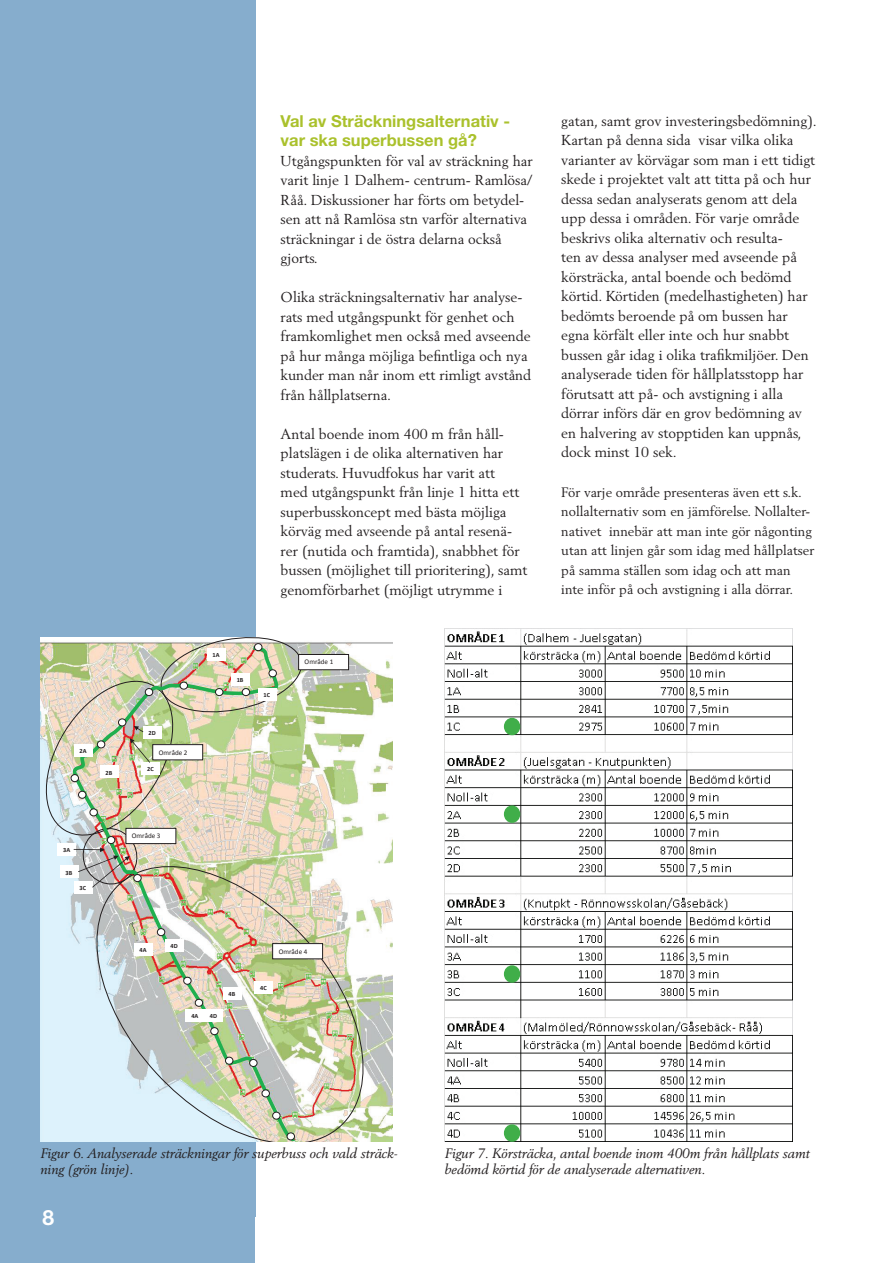
<style>
.page{position:relative;width:893px;height:1263px;background:#fff}
.page>*{position:absolute;margin:0;border:0;box-sizing:border-box;transform-origin:0 0}
.t1{font:700 21px "Helvetica Neue LT Std";color:#fff}
.t2{font:700 16.5px/19.5px "Helvetica Neue LT Std";color:#aac12c}
.t3{font:14.25px/19.5px "Berling LT Std";color:#231f20}
.t4{font:13.5px/19.5px "Berling LT Std";color:#231f20}
.t5{font:italic 13.5px/16.2px "Berling LT Std";color:#231f20}
.t6{font:7.05px "Calibri";color:#231f20}
.t7{font:700 6.3px "Calibri";color:#231f20}
</style>
<div class="page">
<div style="left:0;top:1199px;width:255px;height:64px;background:#86adcd"></div>
<div style="left:0;top:0;width:255px;height:1216px;background:#86adcd"></div>
<img style="left:41px;top:641px;width:351px;height:501px">
<img style="left:79px;top:847px;width:304px;height:295px">
<div style="left:299px;top:654px;width:50px;height:16px;background:#fff"></div>
<div style="left:298px;top:654px;width:51px;height:16px;border:1px solid #231f20"></div>
<div style="left:273px;top:943px;width:50px;height:16px;background:#fff"></div>
<div style="left:272px;top:943px;width:51px;height:16px;border:1px solid #231f20"></div>
<img style="left:96px;top:888px;width:203px;height:254px">
<div style="left:74px;top:881px;width:19px;height:13px;background:#fff"></div>
<div style="left:134px;top:943px;width:18px;height:13px;background:#fff"></div>
<div style="left:223px;top:987px;width:19px;height:12px;background:#fff"></div>
<div style="left:255px;top:981px;width:18px;height:13px;background:#fff"></div>
<div style="left:165px;top:939px;width:18px;height:13px;background:#fff"></div>
<div style="left:157px;top:928px;width:8px;height:8px;background:#fff;border-radius:50%"></div>
<div style="left:157px;top:928px;width:8px;height:8px;border:1px solid #231f20;border-radius:50%"></div>
<div style="left:184px;top:977px;width:7px;height:7px;background:#fff;border-radius:50%"></div>
<div style="left:183px;top:977px;width:8px;height:7px;border:1px solid #231f20;border-radius:50%"></div>
<div style="left:195px;top:999px;width:8px;height:7px;background:#fff;border-radius:50%"></div>
<div style="left:195px;top:999px;width:8px;height:7px;border:1px solid #231f20;border-radius:50%"></div>
<div style="left:250px;top:1059px;width:7px;height:7px;background:#fff;border-radius:50%"></div>
<div style="left:249px;top:1059px;width:8px;height:8px;border:1px solid #231f20;border-radius:50%"></div>
<div style="left:225px;top:1057px;width:8px;height:7px;background:#fff;border-radius:50%"></div>
<div style="left:225px;top:1057px;width:8px;height:7px;border:1px solid #231f20;border-radius:50%"></div>
<div style="left:211px;top:1027px;width:7px;height:8px;background:#fff;border-radius:50%"></div>
<div style="left:210px;top:1027px;width:8px;height:8px;border:1px solid #231f20;border-radius:50%"></div>
<div style="left:262px;top:1090px;width:7px;height:7px;background:#fff;border-radius:50%"></div>
<div style="left:262px;top:1089px;width:8px;height:8px;border:1px solid #231f20;border-radius:50%"></div>
<div style="left:273px;top:1112px;width:7px;height:7px;background:#fff;border-radius:50%"></div>
<div style="left:272px;top:1112px;width:8px;height:7px;border:1px solid #231f20;border-radius:50%"></div>
<div style="left:287px;top:1133px;width:7px;height:7px;background:#fff;border-radius:50%"></div>
<div style="left:287px;top:1132px;width:8px;height:8px;border:1px solid #231f20;border-radius:50%"></div>
<img style="left:41px;top:638px;width:264px;height:250px">
<div style="left:186px;top:1009px;width:18px;height:12px;background:#fff"></div>
<div style="left:204px;top:1009px;width:19px;height:12px;background:#fff"></div>
<img style="left:445px;top:628px;width:347px;height:514px">
<div style="left:505px;top:719px;width:14px;height:15px;background:#40ae49;border-radius:50%"></div>
<div style="left:504px;top:718px;width:16px;height:17px;border:3px solid #40ae49;border-radius:50%"></div>
<div style="left:505px;top:807px;width:14px;height:14px;background:#40ae49;border-radius:50%"></div>
<div style="left:504px;top:805px;width:16px;height:18px;border:3px solid #40ae49;border-radius:50%"></div>
<div style="left:505px;top:967px;width:14px;height:14px;background:#40ae49;border-radius:50%"></div>
<div style="left:504px;top:965px;width:16px;height:18px;border:3px solid #40ae49;border-radius:50%"></div>
<div style="left:505px;top:1126px;width:14px;height:14px;background:#40ae49;border-radius:50%"></div>
<div style="left:504px;top:1124px;width:16px;height:18px;border:3px solid #40ae49;border-radius:50%"></div>
<p class="t7" style="left:80px;top:747px;width:9px">2A</p>
<p class="t7" style="left:105px;top:768px;width:8px">2B</p>
<p class="t7" style="left:149px;top:729px;width:9px">2D</p>
<p class="t6" style="left:159px;top:748px;width:30px">Område 2</p>
<p class="t7" style="left:147px;top:765px;width:8px">2C</p>
<p class="t2" style="left:281px;top:111px;width:231px">Val av Sträckningsalternativ - var ska superbussen gå?</p>
<p class="t3" style="left:281px;top:151px;width:254px">Utgångspunkten för val av sträckning har varit linje 1 Dalhem- centrum- Ramlösa/ Råå. Diskussioner har förts om betydel&shy;sen att nå Ramlösa stn varför alternativa sträckningar i de östra delarna också gjorts.</p>
<p class="t3" style="left:281px;top:287px;width:252px">Olika sträckningsalternativ har analyse&shy;rats med utgångspunkt för genhet och framkomlighet men också med avseende på hur många möjliga befintliga och nya kunder man når inom ett rimligt avstånd från hållplatserna.</p>
<p class="t3" style="left:281px;top:424px;width:248px">Antal boende inom 400 m från håll&shy;platslägen i de olika alternativen har studerats. Huvudfokus har varit att<br>med utgångspunkt från linje 1 hitta ett superbusskoncept med bästa möjliga körväg med avseende på antal resenä&shy;rer (nutida och framtida), snabbhet för bussen (möjlighet till prioritering), samt genomförbarhet (möjligt utrymme i</p>
<p class="t7" style="left:213px;top:651px;width:9px">1A</p>
<p class="t7" style="left:237px;top:676px;width:8px">1B</p>
<p class="t7" style="left:263px;top:691px;width:8px">1C</p>
<p class="t6" style="left:305px;top:657px;width:30px">Område 1</p>
<p class="t7" style="left:63px;top:846px;width:9px">3A</p>
<p class="t7" style="left:65px;top:868px;width:8px">3B</p>
<p class="t7" style="left:80px;top:884px;width:8px">3C</p>
<p class="t6" style="left:132px;top:831px;width:30px">Område 3</p>
<p class="t7" style="left:139px;top:946px;width:9px">4A</p>
<p class="t7" style="left:171px;top:942px;width:9px">4D</p>
<p class="t7" style="left:191px;top:1012px;width:9px">4A</p>
<p class="t7" style="left:210px;top:1012px;width:9px">4D</p>
<p class="t7" style="left:229px;top:990px;width:8px">4B</p>
<p class="t6" style="left:279px;top:947px;width:30px">Område 4</p>
<p class="t7" style="left:260px;top:984px;width:8px">4C</p>
<p class="t3" style="left:561px;top:111px;width:257px">gatan, samt grov investeringsbedömning).<br>Kartan på denna sida visar vilka olika varianter av körvägar som man i ett tidigt skede i projektet valt att titta på och hur dessa sedan analyserats genom att dela upp dessa i områden. För varje område beskrivs olika alternativ och resulta-<br>ten av dessa analyser med avseende på körsträcka, antal boende och bedömd körtid. Körtiden (medelhastigheten) har bedömts beroende på om bussen har egna körfält eller inte och hur snabbt bussen går idag i olika trafikmiljöer. Den analyserade tiden för hållplatsstopp har förutsatt att på- och avstigning i alla dörrar införs där en grov bedömning av en halvering av stopptiden kan uppnås, dock minst 10 sek.</p>
<p class="t4" style="left:561px;top:482px;width:255px">För varje område presenteras även ett s.k. nollalternativ som en jämförelse. Nollalter&shy;nativet innebär att man inte gör någonting utan att linjen går som idag med hållplatser på samma ställen som idag och att man inte inför på och avstigning i alla dörrar.</p>
<p class="t5" style="left:40px;top:1145px;width:359px">Figur 6. Analyserade sträckningar för superbuss och vald sträck&shy;ning (grön linje).</p>
<p class="t5" style="left:445px;top:1145px;width:366px">Figur 7. Körsträcka, antal boende inom 400m från hållplats samt bedömd körtid för de analyserade alternativen.</p>
<h1 class="t1" style="left:43px;top:1204px;width:13px">8</h1>
</div>
